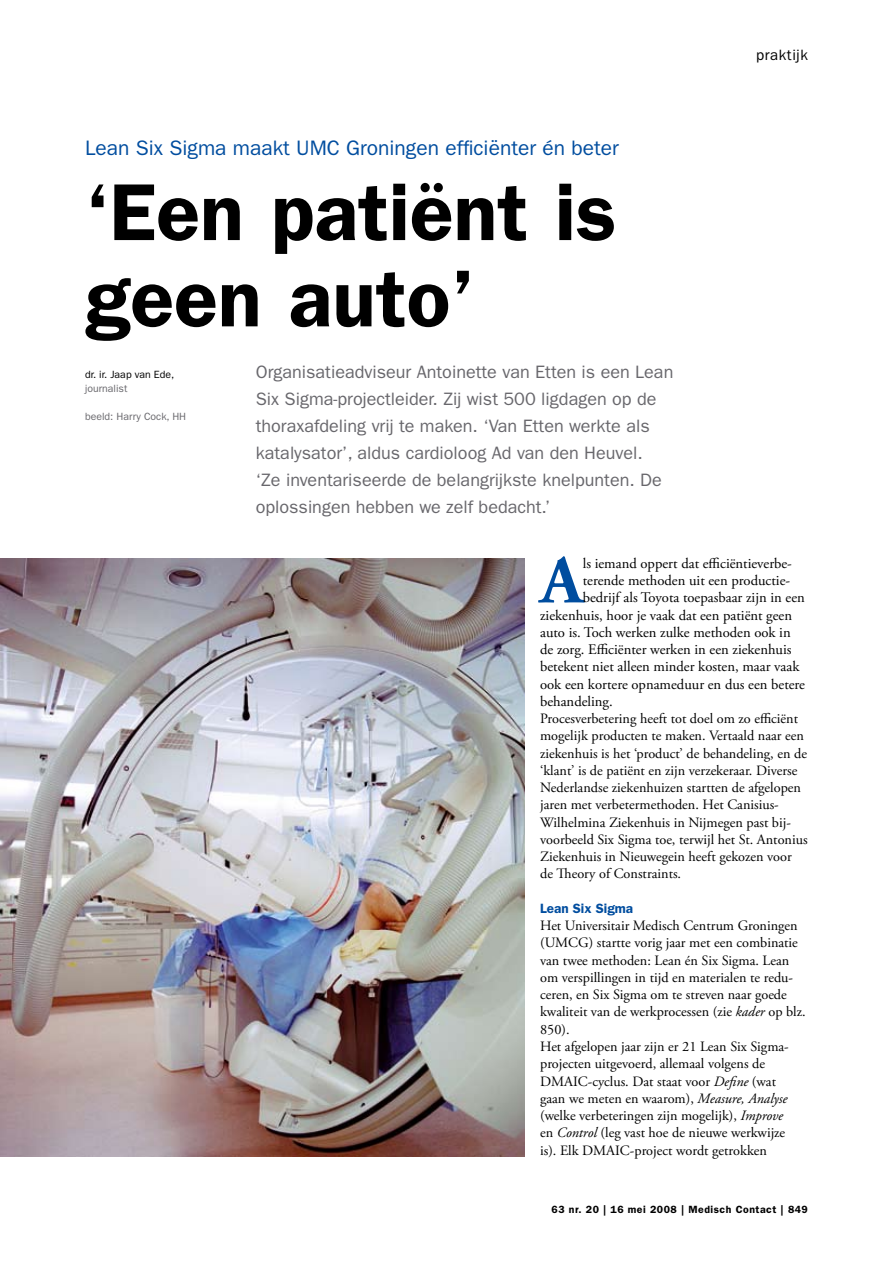
<style>
.page{position:relative;width:893px;height:1263px;background:#fff}
.page>*{position:absolute;margin:0;border:0;box-sizing:border-box;transform-origin:0 0}
.t1{font:600 81px/86.2px "ITC Franklin Gothic Std";color:#000}
.t2{font:700 68.25px "Adobe Garamond Pro";color:#004d9f}
.t3{font:21px "ITC Franklin Gothic Std";color:#004d9f}
.t4{font:18px/27px "ITC Franklin Gothic Std";color:#68676c}
.t5{font:15px "ITC Franklin Gothic Std";letter-spacing:.04em;color:#000}
.t6{font:14.7px "Adobe Garamond Pro";color:#000}
.t7{font:14.25px/17.2px "Adobe Garamond Pro";color:#000}
.t8{font:600 13.5px "ITC Franklin Gothic Std";color:#004d9f}
.t9{font:600 10.5px "ITC Franklin Gothic Std";letter-spacing:.05em;color:#000}
.t10{font:10.5px "ITC Franklin Gothic Std";color:#68676c}
.t11{font:10.5px "ITC Franklin Gothic Std";color:#000}
.s1{font-style:italic}
</style>
<div class="page">
<img style="left:0;top:559px;width:524px;height:597px">
<h3 class="t3" style="left:85px;top:136px;width:535px">Lean Six Sigma maakt UMC Groningen efficiënter én beter</h3>
<h1 class="t1" style="left:85px;top:169px;width:533px">‘Een patiënt is geen auto’</h1>
<p class="t4" style="left:256px;top:359px;width:419px">Organisatieadviseur Antoinette van Etten is een Lean Six Sigma-projectleider. Zij wist 500 ligdagen op de thoraxafdeling vrij te maken. ‘Van Etten werkte als katalysator’, aldus cardioloog Ad van den Heuvel.<br>‘Ze inventariseerde de belangrijkste knelpunten. De oplossingen hebben we zelf bedacht.’</p>
<p class="t11" style="left:85px;top:368px;width:91px">dr. ir. Jaap van Ede,</p>
<p class="t10" style="left:85px;top:382px;width:44px">journalist</p>
<p class="t10" style="left:85px;top:410px;width:103px">beeld: Harry Cock, HH</p>
<p class="t5" style="left:756px;top:46px;width:53px">praktijk</p>
<h2 class="t2" style="left:540px;top:541px;width:44px">A</h2>
<p class="t6" style="left:583px;top:554px;width:211px">ls iemand oppert dat efficiëntieverbe-</p>
<p class="t6" style="left:583px;top:572px;width:209px">terende methoden uit een productie-</p>
<p class="t6" style="left:583px;top:589px;width:224px">bedrijf als Toyota toepasbaar zijn in een</p>
<p class="t6" style="left:540px;top:606px;width:253px">ziekenhuis, hoor je vaak dat een patiënt geen</p>
<p class="t6" style="left:540px;top:623px;width:252px">auto is. Toch werken zulke methoden ook in</p>
<p class="t6" style="left:540px;top:641px;width:253px">de zorg. Efficiënter werken in een ziekenhuis</p>
<p class="t6" style="left:540px;top:658px;width:261px">betekent niet alleen minder kosten, maar vaak</p>
<p class="t6" style="left:540px;top:675px;width:266px">ook een kortere opnameduur en dus een betere</p>
<p class="t6" style="left:540px;top:692px;width:74px">behandeling.</p>
<p class="t7" style="left:540px;top:710px;width:269px">Procesverbetering heeft tot doel om zo efficiënt mogelijk producten te maken. Vertaald naar een ziekenhuis is het ‘product’ de behandeling, en de ‘klant’ is de patiënt en zijn verzekeraar. Diverse Nederlandse ziekenhuizen startten de afgelopen jaren met verbetermethoden. Het Canisius-Wilhelmina Ziekenhuis in Nijmegen past bij&shy;voorbeeld Six Sigma toe, terwijl het St. Antonius Ziekenhuis in Nieuwegein heeft gekozen voor de Theory of Constraints.</p>
<p class="t8" style="left:540px;top:900px;width:95px">Lean Six Sigma</p>
<p class="t7" style="left:540px;top:917px;width:267px">Het Universitair Medisch Centrum Groningen (UMCG) startte vorig jaar met een combinatie van twee methoden: Lean én Six Sigma. Lean om verspillingen in tijd en materialen te redu&shy;ceren, en Six Sigma om te streven naar goede kwaliteit van de werkprocessen (zie <span class="s1">kader</span> op blz.<br>850).<br>Het afgelopen jaar zijn er 21 Lean Six Sigma&shy;projecten uitgevoerd, allemaal volgens de DMAIC-cyclus. Dat staat voor <span class="s1">Define</span> (wat<br>gaan we meten en waarom), <span class="s1">Measure, Analyse </span>(welke verbeteringen zijn mogelijk), <span class="s1">Improve<br></span>en <span class="s1">Control</span> (leg vast hoe de nieuwe werkwijze<br>is). Elk DMAIC-project wordt getrokken</p>
<p class="t9" style="left:551px;top:1203px;width:258px">63 nr. 20 | 16 mei 2008 | Medisch Contact | 849</p>
</div>
